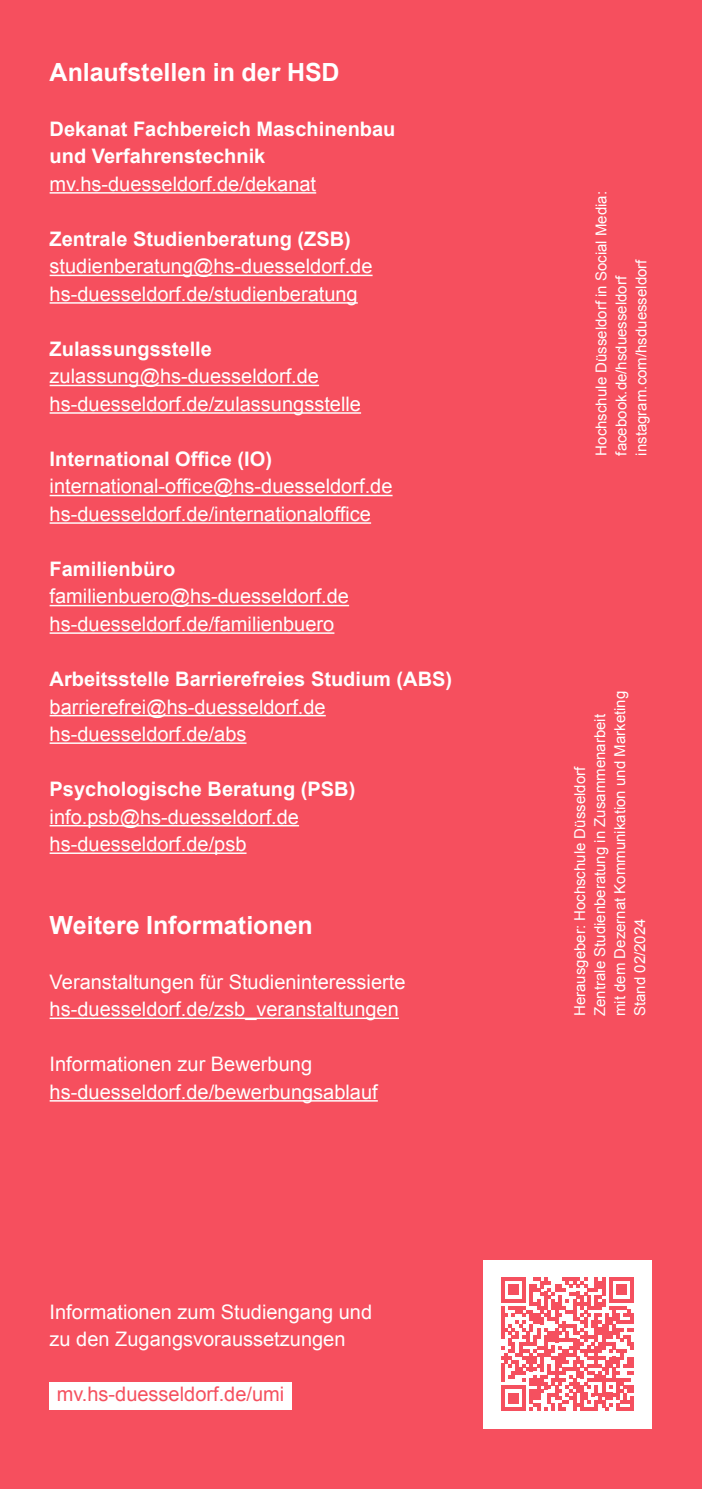
<style>
.page{position:relative;width:702px;height:1489px;background:#fff}
.page>*{position:absolute;margin:0;border:0;box-sizing:border-box;transform-origin:0 0}
.t1{font:700 25px "Arial";color:#fff}
.t2{font:20px/27.5px "Arial";color:#fff}
.t3{font:700 20px/27.5px "Arial";color:#fff}
.t4{font:20px "Arial";color:#f5505f}
.t5{font:15px/20px "Arial";color:#fff}
</style>
<div class="page">
<div style="left:0;top:0;width:702px;height:1488px;background:#f64f5e"></div>
<div style="left:50px;top:1381px;width:242px;height:28px;background:#fff"></div>
<hr style="left:50px;top:192px;width:266px;height:2px;background:#fff">
<hr style="left:50px;top:275px;width:322px;height:1px;background:#fff">
<hr style="left:50px;top:302px;width:308px;height:2px;background:#fff">
<hr style="left:50px;top:385px;width:269px;height:1px;background:#fff">
<hr style="left:50px;top:412px;width:311px;height:2px;background:#fff">
<hr style="left:50px;top:495px;width:342px;height:1px;background:#fff">
<hr style="left:50px;top:522px;width:321px;height:2px;background:#fff">
<hr style="left:50px;top:605px;width:299px;height:1px;background:#fff">
<hr style="left:50px;top:632px;width:284px;height:2px;background:#fff">
<hr style="left:50px;top:715px;width:276px;height:1px;background:#fff">
<hr style="left:50px;top:742px;width:196px;height:2px;background:#fff">
<hr style="left:50px;top:825px;width:249px;height:1px;background:#fff">
<hr style="left:50px;top:852px;width:196px;height:2px;background:#fff">
<hr style="left:50px;top:1017px;width:349px;height:2px;background:#fff">
<hr style="left:50px;top:1100px;width:328px;height:1px;background:#fff">
<div style="left:483px;top:1259px;width:168px;height:169px;background:#fff"></div>
<svg style="left:501px;top:1277px;width:133px;height:133px"></svg>
<hr style="left:630px;top:1396px;width:4px;height:14px;background:#f5505f">
<p class="t1" style="left:50px;top:55px;width:291px">Anlaufstellen in der HSD</p>
<p class="t3" style="left:50px;top:116px;width:347px">Dekanat Fachbereich Maschinenbau und Verfahrenstechnik</p>
<p class="t2" style="left:50px;top:170px;width:268px">mv.hs-duesseldorf.de/dekanat</p>
<p class="t3" style="left:50px;top:226px;width:303px">Zentrale Studienberatung (ZSB)</p>
<p class="t2" style="left:50px;top:253px;width:324px">studienberatung@hs-duesseldorf.de hs-duesseldorf.de/studienberatung</p>
<p class="t3" style="left:50px;top:336px;width:164px">Zulassungsstelle</p>
<p class="t2" style="left:50px;top:363px;width:313px">zulassung@hs-duesseldorf.de hs-duesseldorf.de/zulassungsstelle</p>
<p class="t3" style="left:50px;top:446px;width:224px">International Office (IO)</p>
<p class="t2" style="left:50px;top:473px;width:344px">international-office@hs-duesseldorf.de hs-duesseldorf.de/internationaloffice</p>
<p class="t3" style="left:50px;top:556px;width:127px">Familienbüro</p>
<p class="t2" style="left:50px;top:583px;width:301px">familienbuero@hs-duesseldorf.de hs-duesseldorf.de/familienbuero</p>
<p class="t3" style="left:50px;top:666px;width:404px">Arbeitsstelle Barrierefreies Studium (ABS)</p>
<p class="t2" style="left:50px;top:693px;width:277px">barrierefrei@hs-duesseldorf.de hs-duesseldorf.de/abs</p>
<p class="t3" style="left:50px;top:776px;width:307px">Psychologische Beratung (PSB)</p>
<p class="t2" style="left:50px;top:803px;width:251px">info.psb@hs-duesseldorf.de hs-duesseldorf.de/psb</p>
<p class="t1" style="left:50px;top:908px;width:265px">Weitere Informationen</p>
<p class="t2" style="left:50px;top:968px;width:357px">Veranstaltungen für Studieninteressierte hs-duesseldorf.de/zsb_veranstaltungen</p>
<p class="t2" style="left:50px;top:1050px;width:329px">Informationen zur Bewerbung hs-duesseldorf.de/bewerbungsablauf</p>
<p class="t2" style="left:50px;top:1298px;width:324px">Informationen zum Studiengang und zu den Zugangsvoraussetzungen</p>
<p class="t4" style="left:57px;top:1381px;width:229px">mv.hs-duesseldorf.de/umi</p>
<p class="t5" style="left:591px;top:455px;width:266px;rotate:-90deg">Hochschule Düsseldorf in Social Media: facebook.de/hsduesseldorf instagram.com/hsduesseldorf</p>
<p class="t5" style="left:570px;top:1016px;width:327px;rotate:-90deg">Herausgeber: Hochschule Düsseldorf<br>Zentrale Studienberatung in Zusammenarbeit mit dem Dezernat Kommunikation und Marketing Stand 02/2024</p>
</div>
